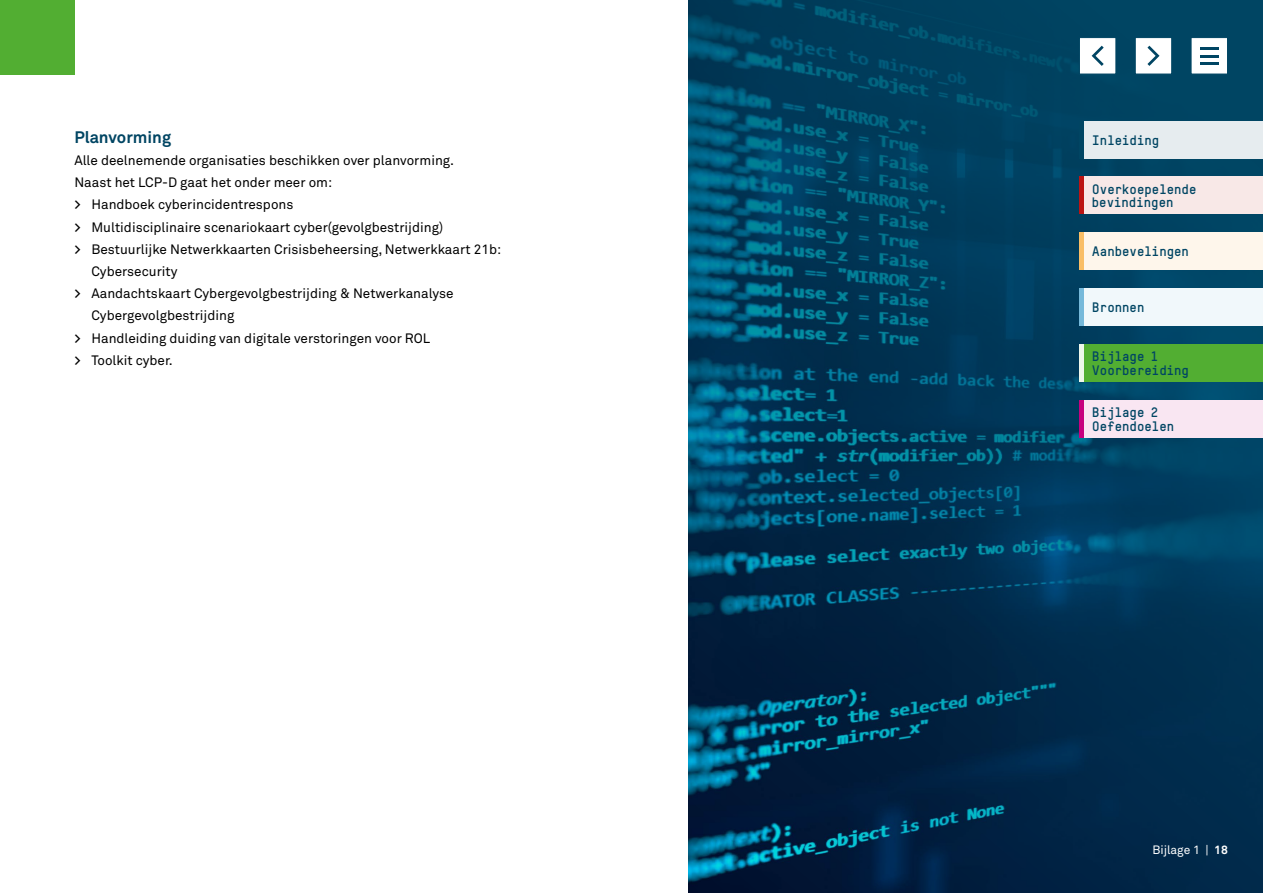
<style>
.page{position:relative;width:1263px;height:893px;background:#fff}
.page>*{position:absolute;margin:0;border:0;box-sizing:border-box;transform-origin:0 0}
.H2_-Alinea_kop{font:700 16.5px "Akkurat Std";color:#004563}
.P-Broodtekst{font:13.5px/22.2px "Akkurat Std";color:#000}
.t1{font:700 13.5px/13.5px "TSTARTW";color:#004563}
.t2{font:12px "Akkurat Std";color:#fff}
.s1{font-weight:700}
</style>
<div class="page">
<svg style="left:688px;top:0;width:575px;height:893px;background:#003a5a"></svg>
<div style="left:1079px;top:121px;width:184px;height:37px;background:#e6ecef"></div>
<div style="left:1079px;top:121px;width:5px;height:37px;background:#004563"></div>
<div style="left:1079px;top:177px;width:184px;height:37px;background:#f8e8e7"></div>
<div style="left:1079px;top:177px;width:5px;height:37px;background:#bc1413"></div>
<div style="left:1079px;top:233px;width:184px;height:37px;background:#fef6eb"></div>
<div style="left:1079px;top:233px;width:5px;height:37px;background:#f9be66"></div>
<div style="left:1079px;top:288px;width:184px;height:38px;background:#f1f8fb"></div>
<div style="left:1079px;top:288px;width:5px;height:38px;background:#76b9da"></div>
<div style="left:1079px;top:400px;width:184px;height:37px;background:#f9e6f2"></div>
<div style="left:1079px;top:400px;width:5px;height:37px;background:#c7017f"></div>
<div style="left:0;top:0;width:74px;height:74px;background:#52ae32"></div>
<div style="left:1079px;top:344px;width:184px;height:37px;background:#52ae32"></div>
<div style="left:1079px;top:344px;width:5px;height:37px;background:#eef7eb"></div>
<div style="left:1191px;top:37px;width:37px;height:37px;background:#fff;border:1px solid #004563"></div>
<svg style="left:1200px;top:48px;width:18px;height:2px"></svg>
<hr style="left:1200px;top:62px;width:18px;height:3px;background:#004563">
<hr style="left:1200px;top:55px;width:18px;height:3px;background:#004563">
<div style="left:1079px;top:37px;width:37px;height:37px;background:#fff;border:1px solid #004563"></div>
<svg style="left:1092px;top:46px;width:12px;height:20px"></svg>
<div style="left:1135px;top:37px;width:37px;height:37px;background:#fff;border:1px solid #004563"></div>
<svg style="left:1147px;top:46px;width:12px;height:20px"></svg>
<h2 class="H2_-Alinea_kop" style="left:74px;top:127px;width:98px">Planvorming</h2>
<p class="P-Broodtekst" style="left:74px;top:149px;width:381px">Alle deelnemende organisaties beschikken over planvorming.<br>Naast het LCP-D gaat het onder meer om:</p>
<p class="P-Broodtekst" style="left:74px;top:194px;width:221px"><span class="s1">&gt;</span> Handboek cyberincidentrespons</p>
<p class="P-Broodtekst" style="left:74px;top:216px;width:370px"><span class="s1">&gt;</span> Multidisciplinaire scenariokaart cyber(gevolgbestrijding)</p>
<p class="P-Broodtekst" style="left:91px;top:238px;width:411px;text-indent:-17px"><span class="s1">&gt;</span> Bestuurlijke Netwerkkaarten Crisisbeheersing, Netwerkkaart 21b:<br>Cybersecurity</p>
<p class="P-Broodtekst" style="left:91px;top:282px;width:364px;text-indent:-17px"><span class="s1">&gt;</span> Aandachtskaart Cybergevolgbestrijding &amp; Netwerkanalyse<br>Cybergevolgbestrijding</p>
<p class="P-Broodtekst" style="left:74px;top:327px;width:357px"><span class="s1">&gt;</span> Handleiding duiding van digitale verstoringen voor ROL</p>
<p class="P-Broodtekst" style="left:74px;top:349px;width:100px"><span class="s1">&gt;</span> Toolkit cyber.</p>
<p class="t1" style="left:1092px;top:133px;width:69px">Inleiding</p>
<p class="t1" style="left:1092px;top:182px;width:106px">Overkoepelende bevindingen</p>
<p class="t1" style="left:1092px;top:244px;width:99px">Aanbevelingen</p>
<p class="t1" style="left:1092px;top:300px;width:54px">Bronnen</p>
<p class="t1" style="left:1092px;top:349px;width:99px">Bijlage 1<br>Voorbereiding</p>
<p class="t1" style="left:1092px;top:405px;width:84px">Bijlage 2<br>Oefendoelen</p>
<p class="t2" style="left:1152px;top:842px;width:77px">Bijlage 1 | <span class="s1">18</span></p>
</div>
